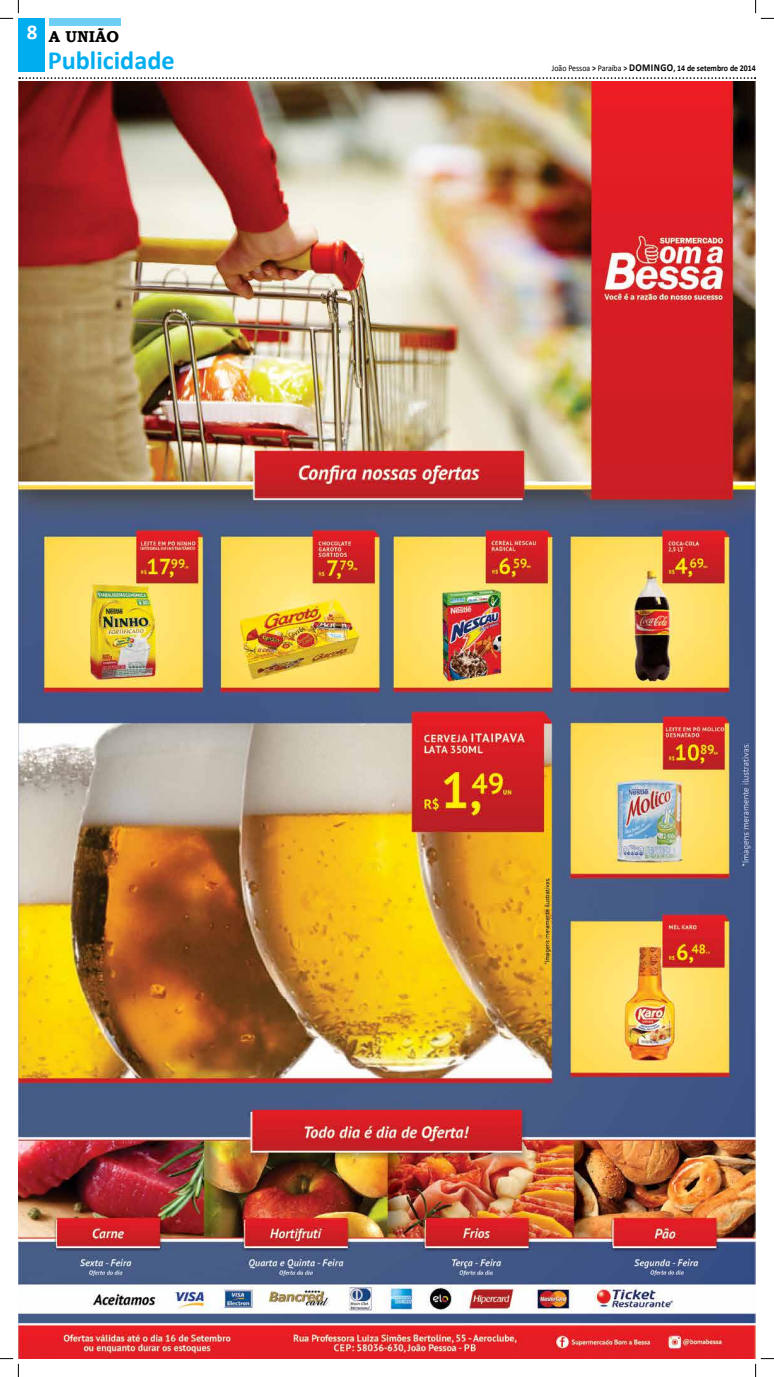
<style>
.page{position:relative;width:774px;height:1377px;background:#fff}
.page>*{position:absolute;margin:0;border:0;box-sizing:border-box;transform-origin:0 0}
.t1{font:700 26.25px "Calibri";color:#00aeef}
.t2{font:700 15.75px "Bookman Old Style";color:#000}
.t3{font:700 8.75px "Calibri";color:#000;scale:.9 1}
.s1{font-weight:400}
.s2{font-size:10.5px}
</style>
<div class="page">
<div style="left:19px;top:19px;width:26px;height:53px;background:#00aeef"></div>
<div style="left:49px;top:18px;width:71px;height:8px;background:#6dcff6"></div>
<svg style="left:19px;top:77px;width:736px;height:2px"></svg>
<img style="left:18px;top:81px;width:737px;height:1277px">
<svg style="left:0;top:0;width:19px;height:19px"></svg>
<svg style="left:0;top:1357px;width:19px;height:19px"></svg>
<svg style="left:755px;top:0;width:18px;height:19px"></svg>
<svg style="left:754px;top:1357px;width:19px;height:19px"></svg>
<h2 class="t2" style="left:27px;top:25px;width:94px"><sup>8</sup> A UNIÃO</h2>
<h1 class="t1" style="left:48px;top:44px;width:128px">Publicidade</h1>
<p class="t3" style="left:552px;top:63px;width:228px"><span class="s1">João Pessoa</span> &gt; <span class="s1">Paraíba</span> &gt; <span class="s2">DOMINGO</span>, 14 de setembro de 2014</p>
</div>
